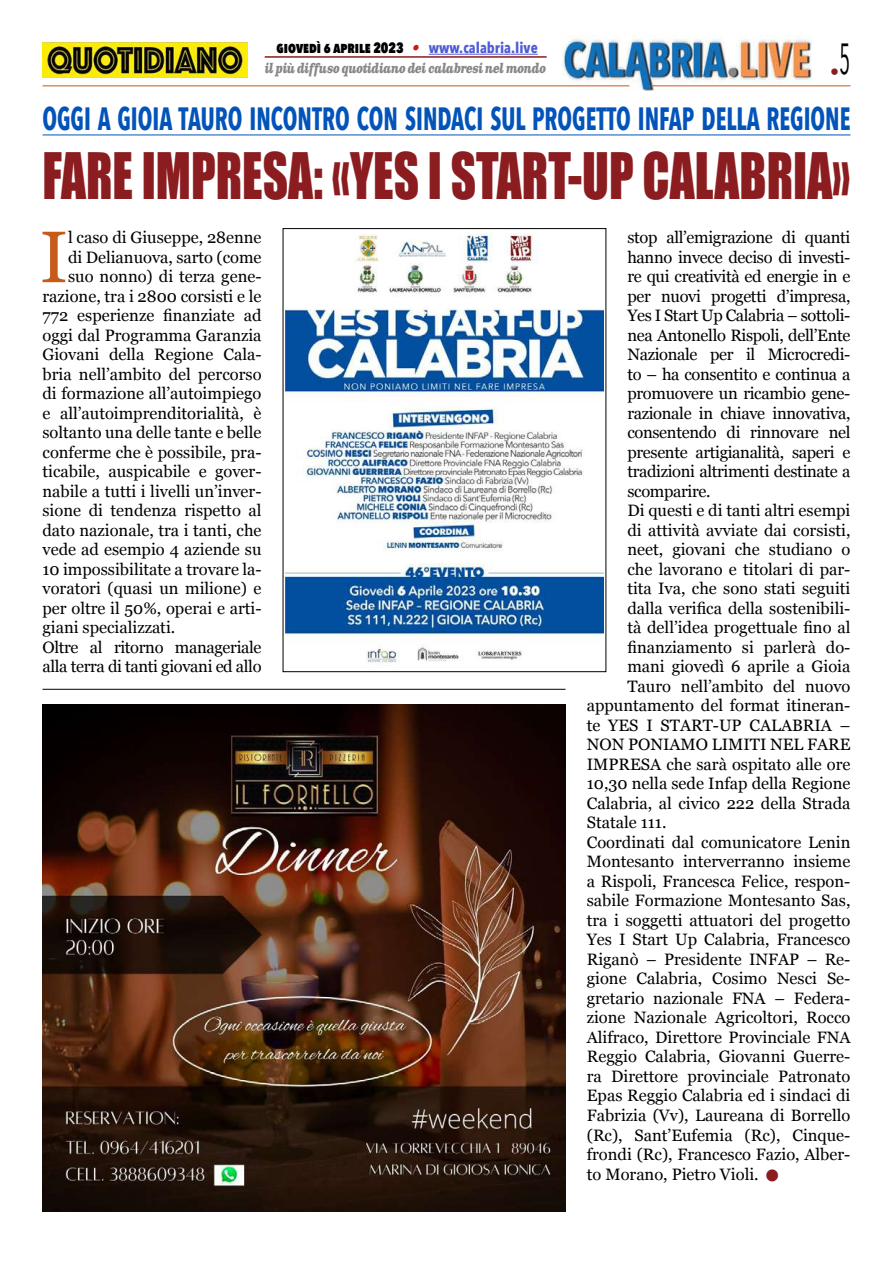
<style>
.page{position:relative;width:893px;height:1263px;background:#fff}
.page>*{position:absolute;margin:0;border:0;box-sizing:border-box;transform-origin:0 0}
.t1{font:72.75px "Georgia";color:#c85a19}
.t2{font:58.8px "Impact";color:#8b1c1f;scale:.84 1}
.t3{font:700 32.1px "Avenir Next Condensed";color:#0253ba;scale:.75 1}
.t4{font:18px "Avenir Next Condensed";color:#8b1c1f}
.t5{font:16.5px "Georgia";color:#000}
.t6{font:16.5px "Georgia";letter-spacing:-.02em;color:#000}
.t7{font:800 15px "Avenir Next Condensed";color:#000;scale:.9 1}
.t8{font:italic 700 13.5px "Clarendon Text Pro";letter-spacing:-.05em;color:#878787;scale:.79 1}
.s1{font-family:"Clarendon Text Pro";font-weight:700;font-style:italic;color:#ca181a}
.s2{font-weight:700;color:#4f5cd6}
.s3{color:#8b1c1f}
</style>
<div class="page">
<img style="left:563px;top:36px;width:248px;height:54px">
<hr style="left:43px;top:85px;width:586px;height:1px;background:#c85a19">
<hr style="left:651px;top:85px;width:199px;height:1px;background:#c85a19">
<hr style="left:429px;top:54px;width:109px;height:1px;background:#4f5cd6">
<hr style="left:265px;top:56px;width:282px;height:2px;background:#8b1c1f">
<img style="left:43px;top:43px;width:204px;height:34px">
<hr style="left:43px;top:135px;width:807px;height:1px;background:#0253ba">
<img style="left:285px;top:232px;width:319px;height:431px">
<div style="left:283px;top:228px;width:323px;height:444px;border:1px solid #000"></div>
<img style="left:43px;top:705px;width:523px;height:506px">
<hr style="left:43px;top:689px;width:523px;height:1px;background:#000">
<p class="t7" style="left:277px;top:38px;width:292px">GIOVEDÌ 6 APRILE 2023 <span class="s1">•</span> <span class="s2">www.calabria.live</span></p>
<p class="t8" style="left:265px;top:60px;width:358px">il più diffuso quotidiano dei calabresi nel mondo</p>
<p class="t4" style="left:830px;top:57px;width:22px">•<sup>5</sup></p>
<h3 class="t3" style="left:43px;top:99px;width:1079px">OGGI A GIOIA TAURO INCONTRO CON SINDACI SUL PROGETTO INFAP DELLA REGIONE</h3>
<h2 class="t2" style="left:43px;top:131px;width:963px">FARE IMPRESA: «YES I START-UP CALABRIA»</h2>
<h1 class="t1" style="left:40px;top:204px;width:30px">I</h1>
<p class="t5" style="left:68px;top:225px;width:195px">l caso di Giuseppe, 28enne</p>
<p class="t5" style="left:68px;top:245px;width:195px">di Delianuova, sarto (come</p>
<p class="t5" style="left:68px;top:264px;width:195px">suo nonno) di terza gene-</p>
<p class="t5" style="left:43px;top:284px;width:221px">razione, tra i 2800 corsisti e le</p>
<p class="t5" style="left:43px;top:303px;width:221px">772 esperienze finanziate ad</p>
<p class="t5" style="left:43px;top:323px;width:221px">oggi dal Programma Garanzia</p>
<p class="t5" style="left:43px;top:342px;width:221px">Giovani della Regione Cala-</p>
<p class="t5" style="left:43px;top:362px;width:221px">bria nell’ambito del percorso</p>
<p class="t5" style="left:43px;top:381px;width:221px">di formazione all’autoimpiego</p>
<p class="t5" style="left:43px;top:401px;width:221px">e all’autoimprenditorialità, è</p>
<p class="t5" style="left:43px;top:420px;width:221px">soltanto una delle tante e belle</p>
<p class="t5" style="left:43px;top:440px;width:221px">conferme che è possibile, pra-</p>
<p class="t5" style="left:43px;top:459px;width:221px">ticabile, auspicabile e gover-</p>
<p class="t5" style="left:43px;top:479px;width:221px">nabile a tutti i livelli un’inver-</p>
<p class="t5" style="left:43px;top:498px;width:221px">sione di tendenza rispetto al</p>
<p class="t5" style="left:43px;top:518px;width:221px">dato nazionale, tra i tanti, che</p>
<p class="t5" style="left:43px;top:537px;width:221px">vede ad esempio 4 aziende su</p>
<p class="t5" style="left:43px;top:557px;width:221px">10 impossibilitate a trovare la-</p>
<p class="t5" style="left:43px;top:576px;width:221px">voratori (quasi un milione) e</p>
<p class="t5" style="left:43px;top:596px;width:221px">per oltre il 50%, operai e arti-</p>
<p class="t5" style="left:43px;top:615px;width:134px">giani specializzati.</p>
<p class="t6" style="left:43px;top:635px;width:221px">Oltre al ritorno manageriale</p>
<p class="t6" style="left:43px;top:654px;width:221px">alla terra di tanti giovani ed allo</p>
<p class="t6" style="left:627px;top:225px;width:225px">stop all’emigrazione di quanti</p>
<p class="t6" style="left:627px;top:245px;width:225px">hanno invece deciso di investi-</p>
<p class="t6" style="left:627px;top:264px;width:225px">re qui creatività ed energie in e</p>
<p class="t6" style="left:627px;top:284px;width:225px">per nuovi progetti d’impresa,</p>
<p class="t6" style="left:627px;top:303px;width:225px">Yes I Start Up Calabria – sottoli-</p>
<p class="t6" style="left:627px;top:323px;width:225px">nea Antonello Rispoli, dell’Ente</p>
<p class="t6" style="left:627px;top:342px;width:225px">Nazionale per il Microcredi-</p>
<p class="t6" style="left:627px;top:362px;width:225px">to – ha consentito e continua a</p>
<p class="t6" style="left:627px;top:382px;width:225px">promuovere un ricambio gene-</p>
<p class="t6" style="left:627px;top:401px;width:225px">razionale in chiave innovativa,</p>
<p class="t6" style="left:627px;top:421px;width:225px">consentendo di rinnovare nel</p>
<p class="t6" style="left:627px;top:440px;width:225px">presente artigianalità, saperi e</p>
<p class="t6" style="left:627px;top:460px;width:225px">tradizioni altrimenti destinate a</p>
<p class="t6" style="left:627px;top:479px;width:85px">scomparire.</p>
<p class="t5" style="left:627px;top:499px;width:225px">Di questi e di tanti altri esempi</p>
<p class="t5" style="left:627px;top:518px;width:225px">di attività avviate dai corsisti,</p>
<p class="t5" style="left:627px;top:538px;width:225px">neet, giovani che studiano o</p>
<p class="t5" style="left:627px;top:557px;width:225px">che lavorano e titolari di par-</p>
<p class="t5" style="left:627px;top:577px;width:225px">tita Iva, che sono stati seguiti</p>
<p class="t5" style="left:627px;top:596px;width:225px">dalla verifica della sostenibili-</p>
<p class="t5" style="left:627px;top:616px;width:225px">tà dell’idea progettuale fino al</p>
<p class="t5" style="left:627px;top:635px;width:225px">finanziamento si parlerà do-</p>
<p class="t5" style="left:627px;top:655px;width:225px">mani giovedì 6 aprile a Gioia</p>
<p class="t5" style="left:627px;top:674px;width:225px">Tauro nell’ambito del nuovo</p>
<p class="t5" style="left:587px;top:694px;width:265px">appuntamento del format itineran-</p>
<p class="t5" style="left:587px;top:713px;width:265px">te YES I START-UP CALABRIA –</p>
<p class="t5" style="left:587px;top:733px;width:265px">NON PONIAMO LIMITI NEL FARE</p>
<p class="t5" style="left:587px;top:752px;width:265px">IMPRESA che sarà ospitato alle ore</p>
<p class="t5" style="left:587px;top:772px;width:265px">10,30 nella sede Infap della Regione</p>
<p class="t5" style="left:587px;top:791px;width:265px">Calabria, al civico 222 della Strada</p>
<p class="t5" style="left:587px;top:811px;width:81px">Statale 111.</p>
<p class="t5" style="left:587px;top:830px;width:265px">Coordinati dal comunicatore Lenin</p>
<p class="t5" style="left:587px;top:850px;width:265px">Montesanto interverranno insieme</p>
<p class="t5" style="left:587px;top:869px;width:265px">a Rispoli, Francesca Felice, respon-</p>
<p class="t5" style="left:587px;top:889px;width:265px">sabile Formazione Montesanto Sas,</p>
<p class="t5" style="left:587px;top:908px;width:265px">tra i soggetti attuatori del progetto</p>
<p class="t5" style="left:587px;top:928px;width:265px">Yes I Start Up Calabria, Francesco</p>
<p class="t5" style="left:587px;top:947px;width:265px">Riganò – Presidente INFAP – Re-</p>
<p class="t5" style="left:587px;top:967px;width:265px">gione Calabria, Cosimo Nesci Se-</p>
<p class="t5" style="left:587px;top:986px;width:265px">gretario nazionale FNA – Federa-</p>
<p class="t5" style="left:587px;top:1006px;width:265px">zione Nazionale Agricoltori, Rocco</p>
<p class="t5" style="left:587px;top:1025px;width:265px">Alifraco, Direttore Provinciale FNA</p>
<p class="t5" style="left:587px;top:1045px;width:265px">Reggio Calabria, Giovanni Guerre-</p>
<p class="t5" style="left:587px;top:1064px;width:265px">ra Direttore provinciale Patronato</p>
<p class="t5" style="left:587px;top:1084px;width:265px">Epas Reggio Calabria ed i sindaci di</p>
<p class="t5" style="left:587px;top:1103px;width:265px">Fabrizia (Vv), Laureana di Borrello</p>
<p class="t5" style="left:587px;top:1123px;width:265px">(Rc), Sant’Eufemia (Rc), Cinque-</p>
<p class="t5" style="left:587px;top:1142px;width:265px">frondi (Rc), Francesco Fazio, Alber-</p>
<p class="t5" style="left:587px;top:1162px;width:193px">to Morano, Pietro Violi. <span class="s3">■</span></p>
</div>
